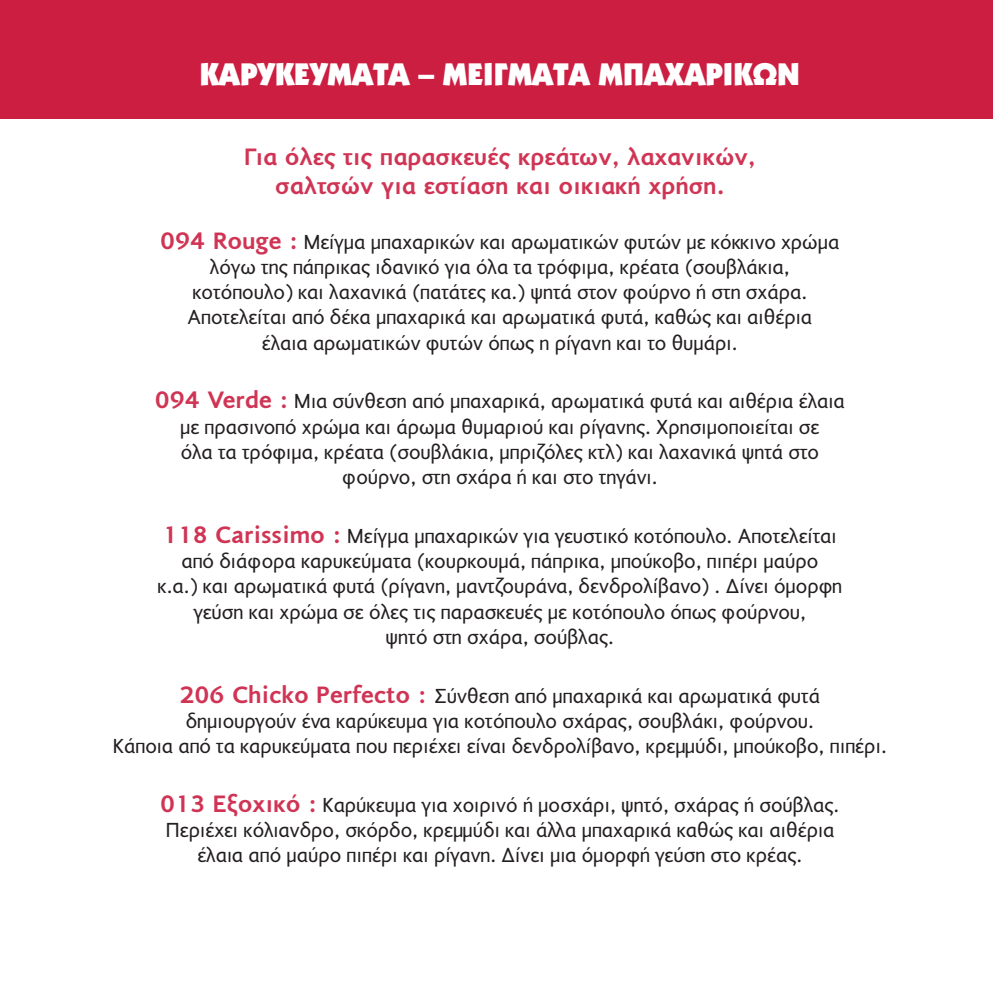
<style>
.page{position:relative;width:993px;height:993px;background:#fff}
.page>*{position:absolute;margin:0;border:0;box-sizing:border-box;transform-origin:0 0}
.t1{font:900 31.5px "Kabel ITC Hel";color:#fff}
.t2{font:700 24.5px/29.4px "PF Diplomat Sans";color:rgb(203 30 65/.9);text-align:center}
.t3{font:21px/25.2px "PF Diplomat Sans";color:#231f20;text-align:center}
.s1{font-weight:700;font-size:24.5px;color:rgb(203 30 65/.9)}
</style>
<div class="page">
<div style="left:0;top:1px;width:992px;height:118px;background:#cb1e41"></div>
<h1 class="t1" style="left:200px;top:57px;width:601px">ΚΑΡΥΚΕΥΜΑΤΑ – ΜΕΙΓΜΑΤΑ ΜΠΑΧΑΡΙΚΩΝ</h1>
<p class="t2" style="left:244px;top:142px;width:513px">Για όλες τις παρασκευές κρεάτων, λαχανικών, σαλτσών για εστίαση και οικιακή χρήση.</p>
<p class="t3" style="left:160px;top:229px;width:680px"><span class="s1">094 Rouge :</span> Μείγµα µπαχαρικών και αρωµατικών φυτών µε κόκκινο χρώµα λόγω της πάπρικας ιδανικό για όλα τα τρόφιµα, κρέατα (σουβλάκια, κοτόπουλο) και λαχανικά (πατάτες κα.) ψητά στον φούρνο ή στη σχάρα.<br>Αποτελείται από δέκα µπαχαρικά και αρωµατικά φυτά, καθώς και αιθέρια<br>έλαια αρωµατικών φυτών όπως η ρίγανη και το θυµάρι.</p>
<p class="t3" style="left:155px;top:389px;width:691px"><span class="s1">094 Verde :</span> Μια σύνθεση από µπαχαρικά, αρωµατικά φυτά και αιθέρια έλαια µε πρασινοπό χρώµα και άρωµα θυµαριού και ρίγανης. Χρησιµοποιείται σε<br>όλα τα τρόφιµα, κρέατα (σουβλάκια, µπριζόλες κτλ) και λαχανικά ψητά στο φούρνο, στη σχάρα ή και στο τηγάνι.</p>
<p class="t3" style="left:157px;top:523px;width:686px"><span class="s1">118 Carissimo :</span> Μείγµα µπαχαρικών για γευστικό κοτόπουλο. Αποτελείται από διάφορα καρυκεύµατα (κουρκουµά, πάπρικα, µπούκοβο, πιπέρι µαύρο<br>κ.α.) και αρωµατικά φυτά (ρίγανη, µαντζουράνα, δενδρολίβανο) . ∆ίνει όµορφη γεύση και χρώµα σε όλες τις παρασκευές µε κοτόπουλο όπως φούρνου,<br>ψητό στη σχάρα, σούβλας.</p>
<p class="t3" style="left:113px;top:683px;width:775px"><span class="s1">206 Chicko Perfecto :</span> Σύνθεση από µπαχαρικά και αρωµατικά φυτά<br>δηµιουργούν ένα καρύκευµα για κοτόπουλο σχάρας, σουβλάκι, φούρνου.<br>Κάποια από τα καρυκεύµατα που περιέχει είναι δενδρολίβανο, κρεµµύδι, µπούκοβο, πιπέρι.</p>
<p class="t3" style="left:160px;top:792px;width:680px"><span class="s1">013 Εξοχικό :</span> Καρύκευµα για χοιρινό ή µοσχάρι, ψητό, σχάρας ή σούβλας.<br>Περιέχει κόλιανδρο, σκόρδο, κρεµµύδι και άλλα µπαχαρικά καθώς και αιθέρια έλαια από µαύρο πιπέρι και ρίγανη. ∆ίνει µια όµορφή γεύση στο κρέας.</p>
</div>
